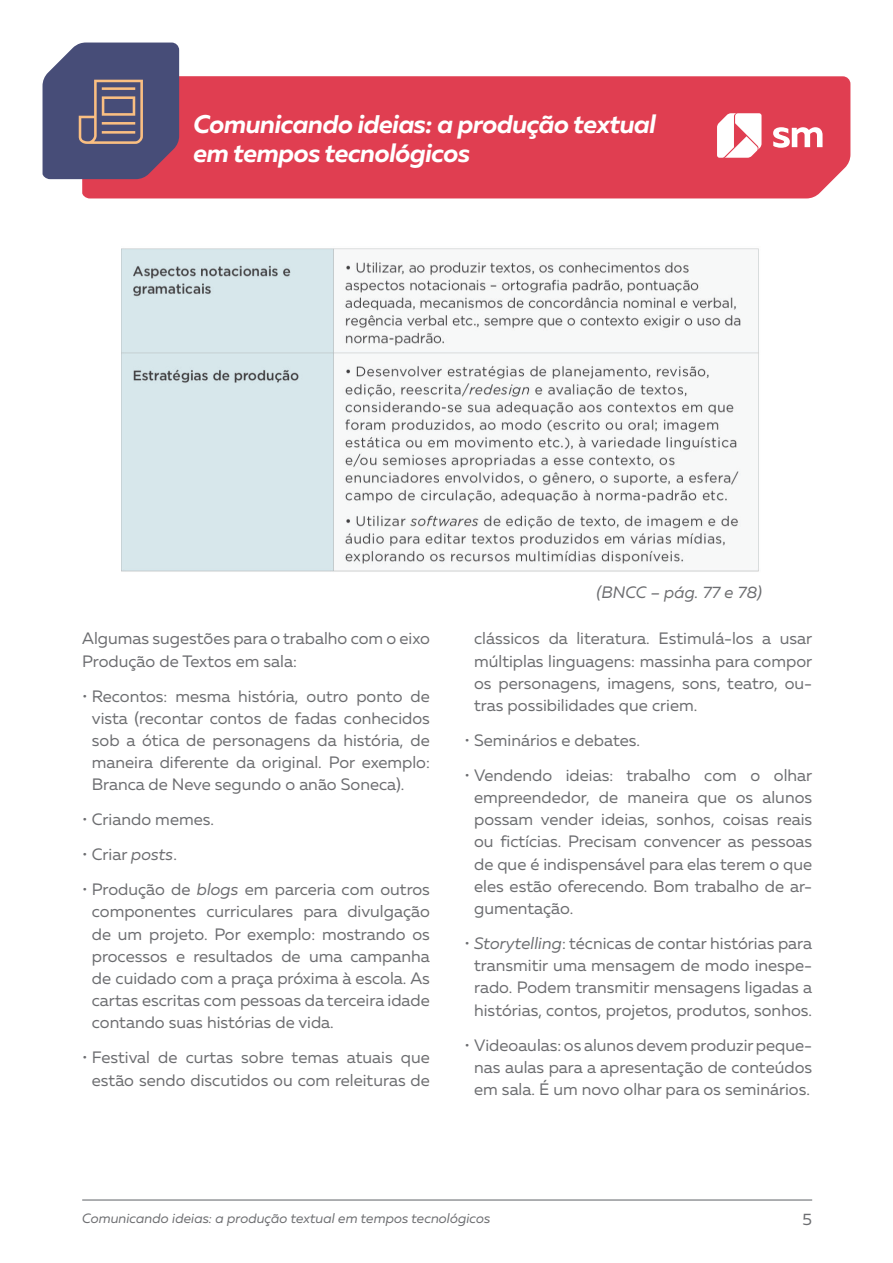
<style>
.page{position:relative;width:893px;height:1263px;background:#fff}
.page>*{position:absolute;margin:0;border:0;box-sizing:border-box;transform-origin:0 0}
.t1{font:italic 700 25.5px/28.5px "Muller";letter-spacing:-.02em;color:#fff}
.t2{font:16.5px/22.2px "Muller";color:#6c6d70;text-align:justify}
.t3{font:italic 16.5px "Muller";color:#6c6d70}
.t4{font:italic 13.5px "Muller";color:#6c6d70}
.s1{font-style:italic}
</style>
<div class="page">
<div style="left:82px;top:76px;width:768px;height:122px;background:#e03e51"></div>
<svg style="left:773px;top:127px;width:49px;height:21px"></svg>
<svg style="left:717px;top:113px;width:44px;height:45px"></svg>
<hr style="left:82px;top:1199px;width:730px;height:2px;background:#939598">
<img style="left:122px;top:248px;width:637px;height:324px">
<svg style="left:43px;top:43px;width:136px;height:136px"></svg>
<h1 class="t1" style="left:194px;top:110px;width:464px">Comunicando ideias: a produção textual em tempos tecnológicos</h1>
<p class="t2" style="left:82px;top:627px;width:349px">Algumas sugestões para o trabalho com o eixo<br>Produção de Textos em sala:</p>
<p class="t2" style="left:92px;top:684px;width:340px;text-indent:-10px">• Recontos: mesma história, outro ponto de vista (recontar contos de fadas conhecidos sob a ótica de personagens da história, de maneira diferente da original. Por exemplo:<br>Branca de Neve segundo o anão Soneca).</p>
<p class="t2" style="left:82px;top:808px;width:133px">• Criando memes.</p>
<p class="t2" style="left:82px;top:843px;width:96px">• Criar <span class="s1">posts</span>.</p>
<p class="t2" style="left:92px;top:878px;width:340px;text-indent:-10px">• Produção de <span class="s1">blogs</span> em parceria com outros componentes curriculares para divulgação de um projeto. Por exemplo: mostrando os processos e resultados de uma campanha de cuidado com a praça próxima à escola. As cartas escritas com pessoas da terceira idade contando suas histórias de vida.</p>
<p class="t2" style="left:82px;top:1046px;width:349px;text-align:center">• Festival de curtas sobre temas atuais que estão sendo discutidos ou com releituras de</p>
<p class="t3" style="left:597px;top:582px;width:167px">(BNCC – pág. 77 e 78)</p>
<p class="t2" style="left:474px;top:627px;width:340px">clássicos da literatura. Estimulá-los a usar múltiplas linguagens: massinha para compor os personagens, imagens, sons, teatro, ou&shy;tras possibilidades que criem.</p>
<p class="t2" style="left:464px;top:729px;width:177px">• Seminários e debates.</p>
<p class="t2" style="left:474px;top:764px;width:340px;text-indent:-10px">• Vendendo ideias: trabalho com o olhar empreendedor, de maneira que os alunos possam vender ideias, sonhos, coisas reais ou fictícias. Precisam convencer as pessoas de que é indispensável para elas terem o que eles estão oferecendo. Bom trabalho de ar&shy;gumentação.</p>
<p class="t2" style="left:464px;top:932px;width:349px;text-align:center">• <span class="s1">Storytelling</span>: técnicas de contar histórias para transmitir uma mensagem de modo inespe&shy;rado. Podem transmitir mensagens ligadas a histórias, contos, projetos, produtos, sonhos.</p>
<p class="t2" style="left:464px;top:1033px;width:349px;text-align:center">• Videoaulas: os alunos devem produzir peque&shy;nas aulas para a apresentação de conteúdos em sala. É um novo olhar para os seminários.</p>
<p class="t4" style="left:82px;top:1209px;width:410px">Comunicando ideias: a produção textual em tempos tecnológicos</p>
<p class="t2" style="left:803px;top:1208px;width:11px">5</p>
</div>
